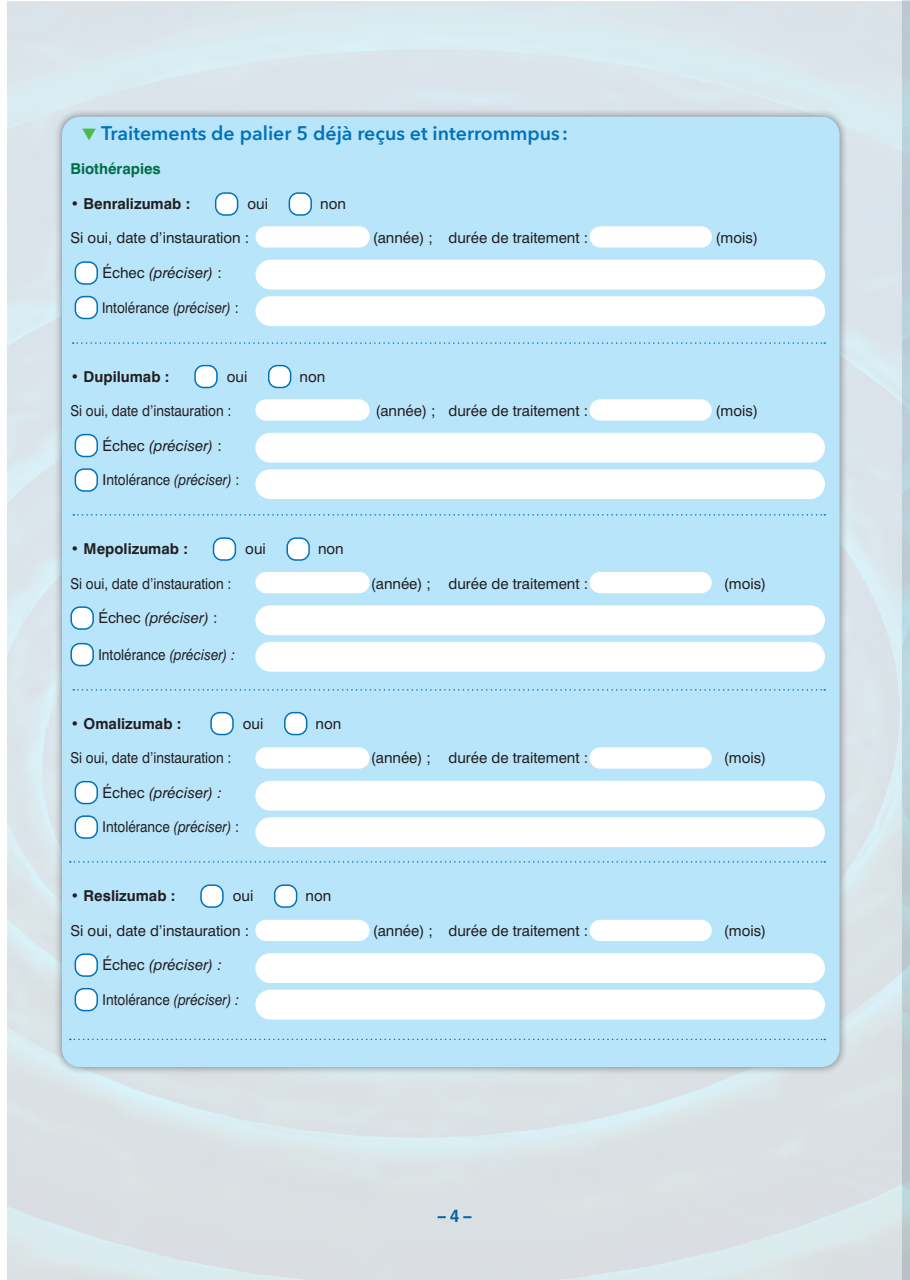
<style>
.page{position:relative;width:910px;height:1280px;background:#fff}
.page>*{position:absolute;margin:0;border:0;box-sizing:border-box;transform-origin:0 0}
.t1{font:600 19.5px "Avenir Next LT Pro";color:#0072bc}
.t2{font:700 18px "Swiss 721 BT";color:#0072bc;scale:.9 1}
.t3{font:15px "Swiss 721 BT";color:#231f20}
.t4{font:15px "Swiss 721 BT";color:#231f20;scale:.9 1}
.t5{font:italic 15px "Swiss 721 BT";color:#231f20}
.t6{font:700 15px "Swiss 721 BT";color:#231f20}
.t7{font:700 15px "Swiss 721 BT";color:#016f45}
.s1{color:#4cb848}
.s2{font-style:normal}
.s3{font-style:italic}
</style>
<div class="page">
<div style="left:54px;top:108px;width:794px;height:967px;background:#231f20;opacity:.5"></div>
<div style="left:62px;top:117px;width:778px;height:950px;background:#b9e5fa;border-radius:18px"></div>
<div style="left:216px;top:193px;width:22px;height:22px;background:#fff;border-radius:9px"></div>
<div style="left:215px;top:192px;width:23px;height:24px;border:2px solid #0072bc;border-radius:9px"></div>
<div style="left:289px;top:193px;width:22px;height:22px;background:#fff;border-radius:9px"></div>
<div style="left:289px;top:192px;width:23px;height:24px;border:2px solid #0072bc;border-radius:9px"></div>
<div style="left:75px;top:262px;width:22px;height:22px;background:#fff;border-radius:9px"></div>
<div style="left:75px;top:261px;width:23px;height:24px;border:2px solid #0072bc;border-radius:9px"></div>
<div style="left:75px;top:297px;width:22px;height:21px;background:#fff;border-radius:9px"></div>
<div style="left:75px;top:296px;width:23px;height:23px;border:2px solid #0072bc;border-radius:9px"></div>
<div style="left:195px;top:366px;width:22px;height:21px;background:#fff;border-radius:9px"></div>
<div style="left:194px;top:365px;width:24px;height:23px;border:2px solid #0072bc;border-radius:9px"></div>
<div style="left:269px;top:366px;width:22px;height:21px;background:#fff;border-radius:9px"></div>
<div style="left:268px;top:365px;width:23px;height:23px;border:2px solid #0072bc;border-radius:9px"></div>
<div style="left:75px;top:435px;width:22px;height:21px;background:#fff;border-radius:9px"></div>
<div style="left:75px;top:434px;width:23px;height:23px;border:2px solid #0072bc;border-radius:9px"></div>
<div style="left:75px;top:469px;width:22px;height:22px;background:#fff;border-radius:9px"></div>
<div style="left:75px;top:468px;width:23px;height:24px;border:2px solid #0072bc;border-radius:9px"></div>
<div style="left:214px;top:538px;width:21px;height:22px;background:#fff;border-radius:9px"></div>
<div style="left:213px;top:537px;width:23px;height:24px;border:2px solid #0072bc;border-radius:9px"></div>
<div style="left:287px;top:538px;width:22px;height:22px;background:#fff;border-radius:9px"></div>
<div style="left:286px;top:537px;width:24px;height:24px;border:2px solid #0072bc;border-radius:9px"></div>
<div style="left:71px;top:607px;width:22px;height:22px;background:#fff;border-radius:9px"></div>
<div style="left:70px;top:606px;width:24px;height:24px;border:2px solid #0072bc;border-radius:9px"></div>
<div style="left:71px;top:644px;width:22px;height:21px;background:#fff;border-radius:9px"></div>
<div style="left:70px;top:643px;width:24px;height:23px;border:2px solid #0072bc;border-radius:9px"></div>
<div style="left:211px;top:713px;width:22px;height:21px;background:#fff;border-radius:9px"></div>
<div style="left:210px;top:712px;width:24px;height:23px;border:2px solid #0072bc;border-radius:9px"></div>
<div style="left:285px;top:713px;width:22px;height:21px;background:#fff;border-radius:9px"></div>
<div style="left:284px;top:712px;width:23px;height:23px;border:2px solid #0072bc;border-radius:9px"></div>
<div style="left:75px;top:782px;width:22px;height:21px;background:#fff;border-radius:9px"></div>
<div style="left:75px;top:781px;width:23px;height:23px;border:2px solid #0072bc;border-radius:9px"></div>
<div style="left:75px;top:816px;width:22px;height:22px;background:#fff;border-radius:9px"></div>
<div style="left:75px;top:815px;width:23px;height:24px;border:2px solid #0072bc;border-radius:9px"></div>
<div style="left:201px;top:885px;width:22px;height:22px;background:#fff;border-radius:9px"></div>
<div style="left:200px;top:884px;width:24px;height:24px;border:2px solid #0072bc;border-radius:9px"></div>
<div style="left:275px;top:885px;width:22px;height:22px;background:#fff;border-radius:9px"></div>
<div style="left:274px;top:884px;width:23px;height:24px;border:2px solid #0072bc;border-radius:9px"></div>
<div style="left:75px;top:954px;width:22px;height:22px;background:#fff;border-radius:9px"></div>
<div style="left:75px;top:953px;width:23px;height:24px;border:2px solid #0072bc;border-radius:9px"></div>
<div style="left:75px;top:989px;width:22px;height:21px;background:#fff;border-radius:9px"></div>
<div style="left:75px;top:988px;width:23px;height:23px;border:2px solid #0072bc;border-radius:9px"></div>
<div style="left:256px;top:226px;width:114px;height:22px;background:#fff;border-radius:11px"></div>
<div style="left:590px;top:226px;width:122px;height:22px;background:#fff;border-radius:11px"></div>
<div style="left:256px;top:260px;width:569px;height:29px;background:#fff;border-radius:15px"></div>
<div style="left:256px;top:296px;width:569px;height:30px;background:#fff;border-radius:15px"></div>
<svg style="left:73px;top:342px;width:752px;height:2px"></svg>
<svg style="left:73px;top:514px;width:752px;height:2px"></svg>
<svg style="left:73px;top:689px;width:752px;height:2px"></svg>
<svg style="left:70px;top:861px;width:755px;height:2px"></svg>
<div style="left:255px;top:399px;width:115px;height:22px;background:#fff;border-radius:11px"></div>
<div style="left:590px;top:399px;width:122px;height:22px;background:#fff;border-radius:11px"></div>
<div style="left:255px;top:433px;width:570px;height:30px;background:#fff;border-radius:15px"></div>
<div style="left:255px;top:469px;width:570px;height:30px;background:#fff;border-radius:15px"></div>
<div style="left:255px;top:572px;width:115px;height:21px;background:#fff;border-radius:11px"></div>
<div style="left:590px;top:572px;width:122px;height:21px;background:#fff;border-radius:11px"></div>
<div style="left:255px;top:605px;width:570px;height:30px;background:#fff;border-radius:15px"></div>
<div style="left:255px;top:642px;width:570px;height:30px;background:#fff;border-radius:15px"></div>
<div style="left:255px;top:747px;width:115px;height:22px;background:#fff;border-radius:11px"></div>
<div style="left:590px;top:747px;width:122px;height:22px;background:#fff;border-radius:11px"></div>
<div style="left:255px;top:781px;width:570px;height:29px;background:#fff;border-radius:15px"></div>
<div style="left:255px;top:817px;width:570px;height:30px;background:#fff;border-radius:15px"></div>
<div style="left:255px;top:920px;width:115px;height:21px;background:#fff;border-radius:11px"></div>
<div style="left:590px;top:920px;width:122px;height:21px;background:#fff;border-radius:11px"></div>
<div style="left:255px;top:953px;width:570px;height:30px;background:#fff;border-radius:15px"></div>
<div style="left:255px;top:990px;width:570px;height:29px;background:#fff;border-radius:15px"></div>
<svg style="left:70px;top:1039px;width:755px;height:1px"></svg>
<svg style="left:901px;top:1px;width:9px;height:1279px;fill:#bbd0d9"></svg>
<h1 class="t1" style="left:82px;top:121px;width:488px"><span class="s1">▼</span> Traitements de palier 5 déjà reçus et interrommpus :</h1>
<p class="t7" style="left:70px;top:160px;width:92px">Biothérapies</p>
<p class="t6" style="left:70px;top:194px;width:121px">• Benralizumab :</p>
<p class="t3" style="left:247px;top:195px;width:22px">oui</p>
<p class="t3" style="left:312px;top:195px;width:36px">☐ non</p>
<p class="t3" style="left:70px;top:229px;width:180px">Si oui, date d’instauration :</p>
<p class="t3" style="left:373px;top:229px;width:217px">(année) ; durée de traitement :</p>
<p class="t3" style="left:716px;top:229px;width:44px">(mois)</p>
<p class="t5" style="left:103px;top:264px;width:121px"><span class="s2">Échec</span> (préciser) <span class="s2">:</span></p>
<p class="t4" style="left:102px;top:298px;width:153px">Intolérance <span class="s3">(préciser)</span> :</p>
<p class="t6" style="left:70px;top:367px;width:100px">• Dupilumab :</p>
<p class="t3" style="left:227px;top:367px;width:22px">oui</p>
<p class="t3" style="left:291px;top:367px;width:36px">☐ non</p>
<p class="t4" style="left:70px;top:402px;width:180px">Si oui, date d’instauration :</p>
<p class="t3" style="left:375px;top:402px;width:214px">(année) ; durée de traitement :</p>
<p class="t3" style="left:716px;top:402px;width:44px">(mois)</p>
<p class="t5" style="left:103px;top:436px;width:121px"><span class="s2">Échec</span> (préciser) <span class="s2">:</span></p>
<p class="t3" style="left:103px;top:471px;width:139px">Intolérance <span class="s3">(préciser)</span> :</p>
<p class="t6" style="left:70px;top:539px;width:119px">• Mepolizumab :</p>
<p class="t3" style="left:245px;top:540px;width:22px">oui</p>
<p class="t3" style="left:310px;top:540px;width:36px">☐ non</p>
<p class="t4" style="left:70px;top:574px;width:180px">Si oui, date d’instauration :</p>
<p class="t3" style="left:371px;top:574px;width:219px">(année) ; durée de traitement :</p>
<p class="t3" style="left:724px;top:574px;width:44px">(mois)</p>
<p class="t5" style="left:98px;top:609px;width:121px"><span class="s2">Échec</span> (préciser) <span class="s2">:</span></p>
<p class="t4" style="left:98px;top:645px;width:153px">Intolérance <span class="s3">(préciser) :</span></p>
<p class="t6" style="left:70px;top:714px;width:112px">• Omalizumab :</p>
<p class="t3" style="left:243px;top:714px;width:22px">oui</p>
<p class="t3" style="left:307px;top:714px;width:36px">☐ non</p>
<p class="t4" style="left:70px;top:749px;width:180px">Si oui, date d’instauration :</p>
<p class="t3" style="left:371px;top:749px;width:219px">(année) ; durée de traitement :</p>
<p class="t3" style="left:724px;top:749px;width:44px">(mois)</p>
<p class="t5" style="left:103px;top:783px;width:121px"><span class="s2">Échec</span> (préciser) :</p>
<p class="t4" style="left:103px;top:818px;width:153px">Intolérance <span class="s3">(préciser)</span> :</p>
<p class="t6" style="left:70px;top:886px;width:106px">• Reslizumab :</p>
<p class="t3" style="left:233px;top:887px;width:22px">oui</p>
<p class="t3" style="left:297px;top:887px;width:36px">☐ non</p>
<p class="t3" style="left:70px;top:921px;width:180px">Si oui, date d’instauration :</p>
<p class="t3" style="left:373px;top:921px;width:217px">(année) ; durée de traitement :</p>
<p class="t3" style="left:724px;top:921px;width:44px">(mois)</p>
<p class="t5" style="left:103px;top:956px;width:121px"><span class="s2">Échec</span> (préciser) :</p>
<p class="t4" style="left:103px;top:990px;width:153px">Intolérance <span class="s3">(préciser) :</span></p>
<p class="t2" style="left:438px;top:1204px;width:39px">– 4 –</p>
</div>
